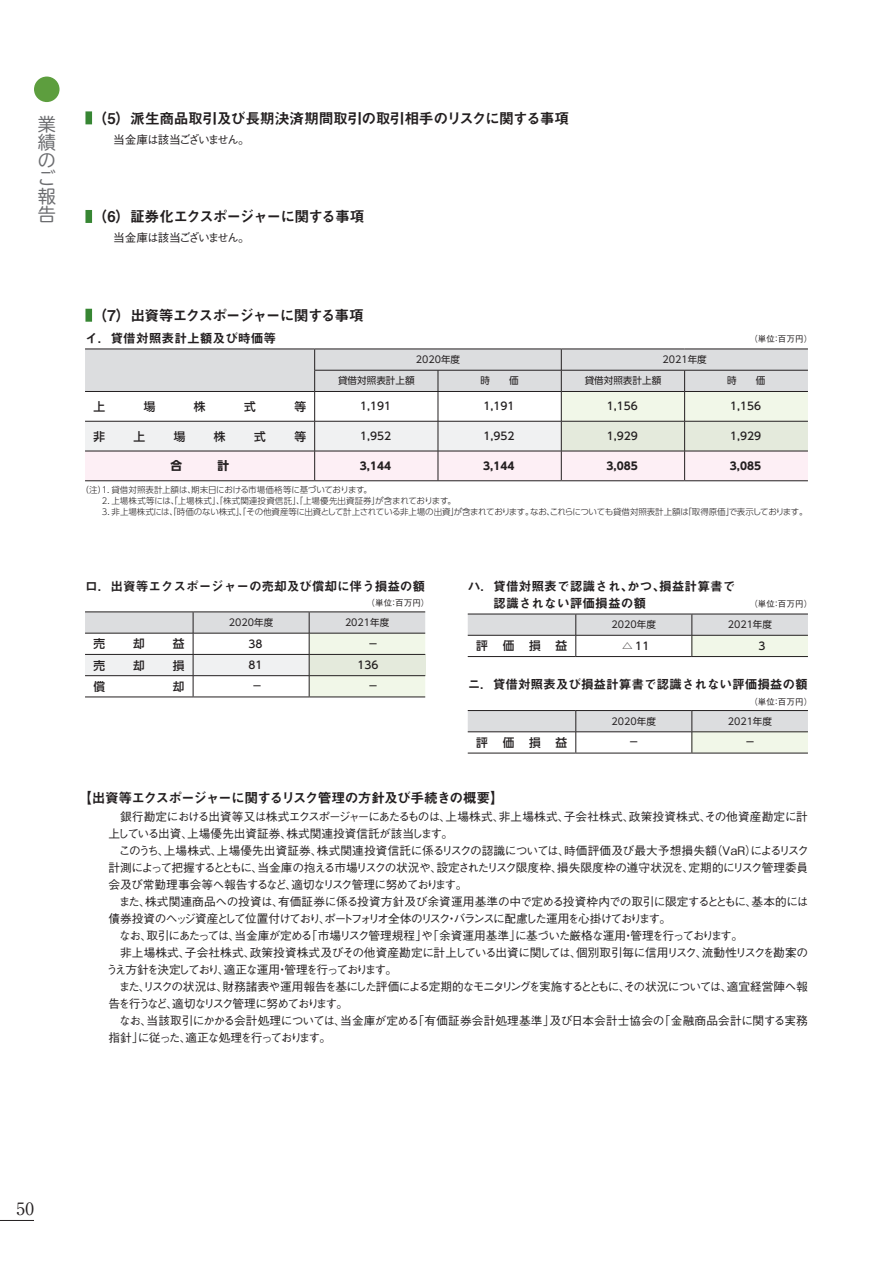
<style>
.page{position:relative;width:893px;height:1263px;background:#fff}
.page>*{position:absolute;margin:0;border:0;box-sizing:border-box;transform-origin:0 0}
.t1{font:18px/18px "TBUDR Go Std";color:#6c6d70;text-align:justify}
.t2{font:700 16.95px "A1 Mincho Std";color:#231f20}
.t3{font:14.85px "Midashi Go Pro MB31";letter-spacing:-.055em;color:#231f20}
.t4{font:14.85px "Midashi Go Pro MB31";letter-spacing:-.035em;color:#231f20}
.t5{font:13.8px "Midashi Go Pro MB31";letter-spacing:-.055em;color:#231f20}
.t6{font:12.75px/17px "Midashi Go Pro MB31";letter-spacing:-.01em;color:#231f20}
.t7{font:500 11.7px/17px "Gothic BBB Pro";letter-spacing:-.05em;color:#231f20;text-align:justify}
.t8{font:500 11.7px "Gothic BBB Pro";letter-spacing:-.02em;color:#231f20}
.t9{font:500 11.7px/17px "Gothic BBB Pro";color:#231f20}
.t10{font:500 11.7px "Gothic BBB Pro";letter-spacing:-.08em;color:#231f20}
.t11{font:500 11.7px "Gothic BBB Pro";letter-spacing:.01em;color:#231f20}
.t12{font:500 11.7px "Gothic BBB Pro";letter-spacing:-.085em;color:#231f20}
.t13{font:500 11.7px "Gothic BBB Pro";letter-spacing:-.13em;color:#231f20}
.t14{font:500 11.7px "Gothic BBB Pro";letter-spacing:-.115em;color:#231f20}
.t15{font:500 11.7px "UD Shin Go Pro";color:#231f20}
.t16{font:500 11.7px "Gothic BBB Pro";letter-spacing:-.14em;color:#231f20}
.t17{font:500 11.7px "Gothic BBB Pro";letter-spacing:-.145em;color:#231f20}
.t18{font:700 11.7px "UD Shin Go Pro";color:#231f20}
.t19{font:500 10.65px "UD Shin Go Pro";color:#231f20}
.t20{font:700 10.65px "UD Shin Go Pro";color:#231f20}
.t21{font:9.6px "UD Shin Go Pro";color:#231f20}
.t22{font:300 8.55px/10.6px "UD Shin Go Pro";letter-spacing:-.015em;color:#231f20}
.t23{font:500 8.55px "Gothic BBB Pro";letter-spacing:.01em;color:#231f20}
</style>
<div class="page">
<hr style="left:0;top:1220px;width:34px;height:1px;background:#231f20">
<div style="left:34px;top:77px;width:26px;height:25px;background:#5d9e3e;border-radius:50%"></div>
<div style="left:85px;top:210px;width:7px;height:13px;background:#378633"></div>
<div style="left:85px;top:111px;width:7px;height:13px;background:#378633"></div>
<div style="left:85px;top:309px;width:7px;height:13px;background:#378633"></div>
<hr style="left:85px;top:611px;width:108px;height:1px;background:#231f20">
<hr style="left:193px;top:611px;width:116px;height:1px;background:#231f20">
<hr style="left:309px;top:611px;width:116px;height:1px;background:#231f20">
<svg style="left:85px;top:612px;width:340px;height:85px"></svg>
<hr style="left:468px;top:656px;width:108px;height:1px;background:#231f20">
<hr style="left:576px;top:656px;width:116px;height:1px;background:#231f20">
<hr style="left:692px;top:656px;width:116px;height:1px;background:#231f20">
<svg style="left:468px;top:614px;width:340px;height:42px"></svg>
<hr style="left:468px;top:753px;width:108px;height:1px;background:#231f20">
<hr style="left:576px;top:753px;width:116px;height:1px;background:#231f20">
<hr style="left:692px;top:753px;width:116px;height:1px;background:#231f20">
<svg style="left:468px;top:710px;width:340px;height:43px"></svg>
<hr style="left:85px;top:348px;width:230px;height:1px;background:#231f20">
<hr style="left:315px;top:348px;width:123px;height:1px;background:#231f20">
<hr style="left:438px;top:348px;width:123px;height:1px;background:#231f20">
<hr style="left:561px;top:348px;width:124px;height:1px;background:#231f20">
<hr style="left:685px;top:348px;width:123px;height:1px;background:#231f20">
<svg style="left:85px;top:349px;width:723px;height:132px"></svg>
<h1 class="t1" style="left:38px;top:115px;width:19px">業績のご報告</h1>
<h3 class="t4" style="left:92px;top:106px;width:478px">（5）派生商品取引及び長期決済期間取引の取引相手のリスクに関する事項</h3>
<h3 class="t16" style="left:113px;top:130px;width:138px">当金庫は該当ございません。</h3>
<h3 class="t3" style="left:92px;top:205px;width:274px">（6）証券化エクスポージャーに関する事項</h3>
<h3 class="t16" style="left:113px;top:229px;width:138px">当金庫は該当ございません。</h3>
<h3 class="t3" style="left:92px;top:303px;width:273px">（7）出資等エクスポージャーに関する事項</h3>
<h3 class="t6" style="left:85px;top:328px;width:193px">イ．貸借対照表計上額及び時価等</h3>
<p class="t23" style="left:749px;top:332px;width:64px">（単位：百万円）</p>
<p class="t21" style="left:416px;top:352px;width:46px">2020年度</p>
<p class="t21" style="left:662px;top:352px;width:46px">2021年度</p>
<p class="t21" style="left:338px;top:373px;width:78px">貸借対照表計上額</p>
<p class="t21" style="left:480px;top:373px;width:40px">時　　価</p>
<p class="t21" style="left:585px;top:373px;width:78px">貸借対照表計上額</p>
<p class="t21" style="left:727px;top:373px;width:40px">時　　価</p>
<h3 class="t15" style="left:94px;top:397px;width:13px">上</h3>
<h3 class="t15" style="left:144px;top:397px;width:13px">場</h3>
<h3 class="t15" style="left:194px;top:397px;width:13px">株</h3>
<h3 class="t15" style="left:244px;top:397px;width:13px">式</h3>
<h3 class="t15" style="left:294px;top:397px;width:13px">等</h3>
<p class="t19" style="left:360px;top:398px;width:33px">1,191</p>
<p class="t19" style="left:483px;top:398px;width:33px">1,191</p>
<p class="t19" style="left:607px;top:398px;width:33px">1,156</p>
<p class="t19" style="left:730px;top:398px;width:33px">1,156</p>
<h3 class="t15" style="left:94px;top:427px;width:13px">非</h3>
<h3 class="t15" style="left:133px;top:427px;width:13px">上</h3>
<h3 class="t15" style="left:174px;top:427px;width:13px">場</h3>
<h3 class="t15" style="left:214px;top:427px;width:13px">株</h3>
<h3 class="t15" style="left:254px;top:427px;width:13px">式</h3>
<h3 class="t15" style="left:294px;top:427px;width:13px">等</h3>
<p class="t19" style="left:360px;top:427px;width:33px">1,952</p>
<p class="t19" style="left:483px;top:427px;width:33px">1,952</p>
<p class="t19" style="left:607px;top:427px;width:33px">1,929</p>
<p class="t19" style="left:730px;top:427px;width:33px">1,929</p>
<h3 class="t18" style="left:171px;top:456px;width:60px">合　　　計</h3>
<p class="t20" style="left:360px;top:457px;width:33px">3,144</p>
<p class="t20" style="left:483px;top:457px;width:33px">3,144</p>
<p class="t20" style="left:607px;top:457px;width:33px">3,085</p>
<p class="t20" style="left:730px;top:457px;width:33px">3,085</p>
<p class="t22" style="left:102px;top:485px;width:707px;text-indent:-21px">（注）1．貸借対照表計上額は、期末日における市場価格等に基づいております。<br>2．上場株式等には、「上場株式」、「株式関連投資信託」、「上場優先出資証券」が含まれております。<br>3．非上場株式には、「時価のない株式」、「その他資産等に出資として計上されている非上場の出資」が含まれております。なお、これらについても貸借対照表計上額は「取得原価」で表示しております。</p>
<h3 class="t6" style="left:85px;top:576px;width:342px">ロ．出資等エクスポージャーの売却及び償却に伴う損益の額</h3>
<p class="t23" style="left:367px;top:596px;width:64px">（単位：百万円）</p>
<p class="t21" style="left:229px;top:615px;width:46px">2020年度</p>
<p class="t21" style="left:345px;top:615px;width:46px">2021年度</p>
<h3 class="t15" style="left:94px;top:634px;width:13px">売</h3>
<h3 class="t15" style="left:133px;top:634px;width:13px">却</h3>
<h3 class="t15" style="left:173px;top:634px;width:13px">益</h3>
<p class="t19" style="left:248px;top:635px;width:16px">38</p>
<p class="t19" style="left:368px;top:635px;width:12px">－</p>
<h3 class="t15" style="left:94px;top:655px;width:13px">売</h3>
<h3 class="t15" style="left:133px;top:655px;width:13px">却</h3>
<h3 class="t15" style="left:173px;top:655px;width:13px">損</h3>
<p class="t19" style="left:248px;top:656px;width:16px">81</p>
<p class="t19" style="left:357px;top:656px;width:23px">136</p>
<h3 class="t15" style="left:94px;top:677px;width:13px">償</h3>
<h3 class="t15" style="left:173px;top:677px;width:13px">却</h3>
<p class="t19" style="left:252px;top:678px;width:12px">－</p>
<p class="t19" style="left:368px;top:678px;width:12px">－</p>
<h3 class="t6" style="left:468px;top:576px;width:269px">ハ．貸借対照表で認識され、かつ、損益計算書で　　認識されない評価損益の額</h3>
<p class="t23" style="left:749px;top:597px;width:64px">（単位：百万円）</p>
<p class="t21" style="left:612px;top:617px;width:46px">2020年度</p>
<p class="t21" style="left:728px;top:617px;width:46px">2021年度</p>
<h3 class="t15" style="left:476px;top:636px;width:13px">評</h3>
<h3 class="t15" style="left:503px;top:636px;width:13px">価</h3>
<h3 class="t15" style="left:529px;top:636px;width:13px">損</h3>
<h3 class="t15" style="left:556px;top:636px;width:13px">益</h3>
<p class="t19" style="left:622px;top:637px;width:29px">△ 11</p>
<p class="t19" style="left:758px;top:637px;width:9px">3</p>
<h3 class="t6" style="left:468px;top:675px;width:342px">ニ．貸借対照表及び損益計算書で認識されない評価損益の額</h3>
<p class="t23" style="left:749px;top:695px;width:64px">（単位：百万円）</p>
<p class="t21" style="left:612px;top:713px;width:46px">2020年度</p>
<p class="t21" style="left:728px;top:713px;width:46px">2021年度</p>
<h3 class="t15" style="left:476px;top:733px;width:13px">評</h3>
<h3 class="t15" style="left:503px;top:733px;width:13px">価</h3>
<h3 class="t15" style="left:529px;top:733px;width:13px">損</h3>
<h3 class="t15" style="left:556px;top:733px;width:13px">益</h3>
<p class="t19" style="left:629px;top:734px;width:12px">－</p>
<p class="t19" style="left:745px;top:734px;width:12px">－</p>
<h3 class="t5" style="left:78px;top:787px;width:427px">【出資等エクスポージャーに関するリスク管理の方針及び手続きの概要】</h3>
<h3 class="t9" style="left:108px;top:806px;width:701px;text-indent:12px">銀行勘定における出資等又は株式エクスポ－ジャ－にあたるものは、上場株式、非上場株式、子会社株式、政策投資株式、その他資産勘定に計上している出資、上場優先出資証券、株式関連投資信託が該当します。</h3>
<h3 class="t7" style="left:108px;top:840px;width:702px;text-indent:11px">このうち、上場株式、上場優先出資証券、株式関連投資信託に係るリスクの認識については、時価評価及び最大予想損失額（ＶａＲ）によるリスク計測によって把握するとともに、当金庫の抱える市場リスクの状況や、設定されたリスク限度枠、損失限度枠の遵守状況を、定期的にリスク管理委員会及び常勤理事会等へ報告するなど、適切なリスク管理に努めております。</h3>
<h3 class="t8" style="left:119px;top:892px;width:691px">また、株式関連商品への投資は、有価証券に係る投資方針及び余資運用基準の中で定める投資枠内での取引に限定するとともに、基本的には</h3>
<h3 class="t13" style="left:108px;top:909px;width:564px">債券投資のヘッジ資産として位置付けており、ポ－トフォリオ全体のリスク・バランスに配慮した運用を心掛けております。</h3>
<h3 class="t12" style="left:119px;top:926px;width:625px">なお、取引にあたっては、当金庫が定める「市場リスク管理規程」や「余資運用基準」に基づいた厳格な運用・管理を行っております。</h3>
<h3 class="t8" style="left:120px;top:943px;width:690px">非上場株式、子会社株式、政策投資株式及びその他資産勘定に計上している出資に関しては、個別取引毎に信用リスク、流動性リスクを勘案の</h3>
<h3 class="t14" style="left:106px;top:960px;width:292px">うえ方針を決定しており、適正な運用・管理を行っております。</h3>
<h3 class="t10" style="left:119px;top:977px;width:691px">また、リスクの状況は、財務諸表や運用報告を基にした評価による定期的なモニタリングを実施するとともに、その状況については、適宜経営陣へ報</h3>
<h3 class="t17" style="left:108px;top:994px;width:241px">告を行うなど、適切なリスク管理に努めております。</h3>
<h3 class="t11" style="left:119px;top:1011px;width:690px">なお、当該取引にかかる会計処理については、当金庫が定める「有価証券会計処理基準」及び日本会計士協会の「金融商品会計に関する実務</h3>
<h3 class="t14" style="left:108px;top:1028px;width:224px">指針」に従った、適正な処理を行っております。</h3>
<h2 class="t2" style="left:17px;top:1195px;width:19px">50</h2>
</div>
